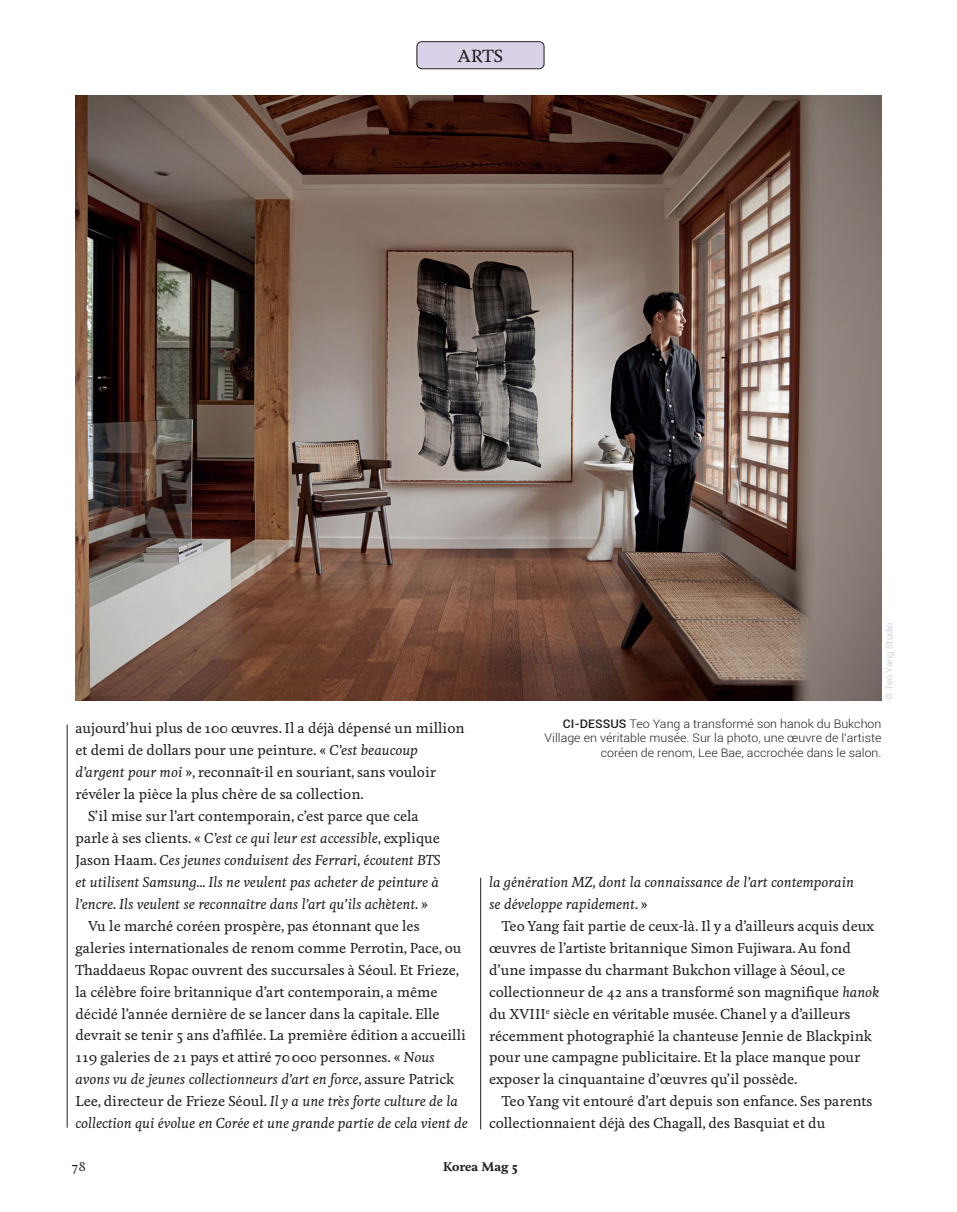
<style>
.page{position:relative;width:957px;height:1212px;background:#fff}
.page>*{position:absolute;margin:0;border:0;box-sizing:border-box;transform-origin:0 0}
.t1{font:500 16.5px "Feijoa";color:#231f20;scale:1.05 1}
.t2{font:500 13.5px/21.9px "Feijoa";color:#231f20}
.t3{font:italic 500 13.5px/21.9px "Feijoa";color:#231f20}
.t4{font:300 11.85px/14.2px "Roboto";color:#231f20;text-align:right;scale:1.05 1}
.t5{font:700 11.85px "Feijoa";color:#231f20;scale:1.05 1}
.t6{font:500 11.85px "Feijoa";color:#231f20;scale:1.05 1}
.t7{font:300 9px "Roboto";color:#bcbdc0;scale:1.05 1}
.s1{font-style:italic}
.s2{font-style:normal}
.s3{font-weight:500}
</style>
<div class="page">
<div style="left:417px;top:42px;width:127px;height:27px;background:#d9d1e7;border-radius:5px"></div>
<div style="left:417px;top:41px;width:127px;height:28px;border:1px solid #231f20;border-radius:5px"></div>
<hr style="left:67px;top:725px;width:1px;height:402px;background:#231f20">
<img style="left:76px;top:96px;width:805px;height:604px">
<hr style="left:480px;top:878px;width:1px;height:251px;background:#231f20">
<p class="t1" style="left:457px;top:45px;width:45px">ARTS</p>
<p class="t7" style="left:883px;top:700px;width:75px;rotate:-90deg">© Teo Yang Studio</p>
<p class="t2" style="left:76px;top:717px;width:390px">aujourd’hui plus de 100 œuvres. Il a déjà dépensé un million</p>
<p class="t2" style="left:76px;top:739px;width:344px">et demi de dollars pour une peinture. « <span class="s1">C’est beaucoup</span></p>
<p class="t2" style="left:76px;top:761px;width:362px"><span class="s1">d’argent pour moi</span> », reconnaît-il en souriant, sans vouloir</p>
<p class="t2" style="left:76px;top:783px;width:290px">révéler la pièce la plus chère de sa collection.</p>
<p class="t2" style="left:88px;top:805px;width:332px">S’il mise sur l’art contemporain, c’est parce que cela</p>
<p class="t2" style="left:76px;top:827px;width:366px">parle à ses clients. « <span class="s1">C’est ce qui leur est accessible</span>, explique</p>
<p class="t3" style="left:76px;top:849px;width:366px"><span class="s2">Jason Haam.</span> Ces jeunes conduisent des Ferrari, écoutent BTS</p>
<p class="t3" style="left:76px;top:871px;width:365px">et utilisent Samsung… Ils ne veulent pas acheter de peinture à</p>
<p class="t3" style="left:76px;top:893px;width:354px">l’encre. Ils veulent se reconnaître dans l’art qu’ils achètent. <span class="s2">»</span></p>
<p class="t2" style="left:88px;top:915px;width:333px">Vu le marché coréen prospère, pas étonnant que les</p>
<p class="t2" style="left:76px;top:937px;width:387px">galeries internationales de renom comme Perrotin, Pace, ou</p>
<p class="t2" style="left:76px;top:959px;width:385px">Thaddaeus Ropac ouvrent des succursales à Séoul. Et Frieze,</p>
<p class="t2" style="left:76px;top:981px;width:363px">la célèbre foire britannique d’art contemporain, a même</p>
<p class="t2" style="left:76px;top:1003px;width:366px">décidé l’année dernière de se lancer dans la capitale. Elle</p>
<p class="t2" style="left:76px;top:1025px;width:392px">devrait se tenir 5 ans d’affilée. La première édition a accueilli</p>
<p class="t2" style="left:76px;top:1047px;width:361px">119 galeries de 21 pays et attiré 70000 personnes. « <span class="s1">Nous</span></p>
<p class="t3" style="left:76px;top:1069px;width:380px">avons vu de jeunes collectionneurs d’art en force<span class="s2">, assure Patrick</span></p>
<p class="t2" style="left:76px;top:1091px;width:384px">Lee, directeur de Frieze Séoul. <span class="s1">Il y a une très forte culture de la</span></p>
<p class="t3" style="left:76px;top:1113px;width:394px">collection qui évolue en Corée et une grande partie de cela vient de</p>
<p class="t4" style="left:544px;top:716px;width:322px"><span class="s3">CI-DESSUS</span> Teo Yang a transformé son hanok du Bukchon<br>Village en véritable musée. Sur la photo, une œuvre de l’artiste coréen de renom, Lee Bae, accrochée dans le salon.</p>
<p class="t3" style="left:489px;top:871px;width:366px">la génération MZ, dont la connaissance de l’art contemporain se développe rapidement. <span class="s2">»</span></p>
<p class="t2" style="left:489px;top:915px;width:391px;text-indent:13px">Teo Yang fait partie de ceux-là. Il y a d’ailleurs acquis deux œuvres de l’artiste britannique Simon Fujiwara. Au fond d’une impasse du charmant Bukchon village à Séoul, ce collectionneur de 42 ans a transformé son magnifique <span class="s1">hanok </span>du XVIII<sup>e</sup> siècle en véritable musée. Chanel y a d’ailleurs récemment photographié la chanteuse Jennie de Blackpink pour une campagne publicitaire. Et la place manque pour exposer la cinquantaine d’œuvres qu’il possède.</p>
<p class="t2" style="left:489px;top:1091px;width:385px;text-indent:13px">Teo Yang vit entouré d’art depuis son enfance. Ses parents collectionnaient déjà des Chagall, des Basquiat et du</p>
<p class="t6" style="left:72px;top:1159px;width:15px">78</p>
<p class="t5" style="left:443px;top:1158px;width:73px">Korea Mag 5</p>
</div>
